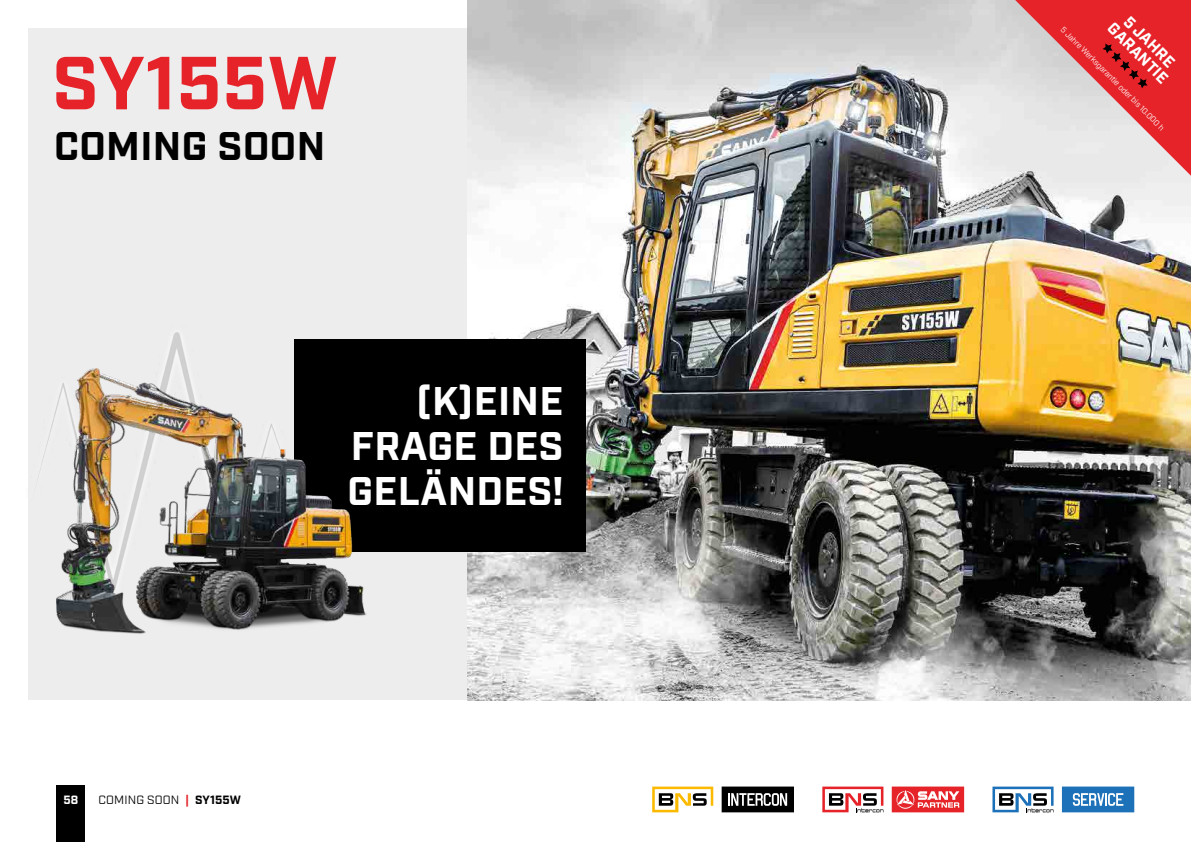
<style>
.page{position:relative;width:1191px;height:842px;background:#fff}
.page>*{position:absolute;margin:0;border:0;box-sizing:border-box;transform-origin:0 0}
.t1{font:700 75px "Industry";color:#e52329}
.t2{font:700 40px/45px "Industry";letter-spacing:.01em;color:#fff;text-align:justify}
.t3{font:700 40px "Industry";letter-spacing:.01em;color:#000}
.t4{font:700 16px "Industry";color:#fff}
.t5{font:12px "Industry";letter-spacing:.01em;color:#000}
.t6{font:700 12px "Industry";color:#fff}
.t7{font:8px "Industry";color:#fff}
.s1{font-weight:700;color:#e52329}
.s2{font-weight:700}
</style>
<div class="page">
<div style="left:28px;top:28px;width:576px;height:672px;background:#ededed"></div>
<img style="left:468px;top:0;width:119px;height:700px">
<div style="left:57px;top:785px;width:28px;height:57px;background:#000"></div>
<div style="left:294px;top:339px;width:310px;height:212px;background:#000"></div>
<img style="left:38px;top:332px;width:150px;height:284px">
<img style="left:57px;top:369px;width:312px;height:265px">
<img style="left:587px;top:0;width:604px;height:700px">
<svg style="left:822px;top:786px;width:61px;height:26px"></svg>
<svg style="left:891px;top:786px;width:73px;height:26px;background:#eb5e62"></svg>
<svg style="left:1062px;top:786px;width:72px;height:26px;background:#488cc5"></svg>
<svg style="left:992px;top:787px;width:61px;height:25px"></svg>
<svg style="left:721px;top:786px;width:73px;height:26px;background:#3b3b3b"></svg>
<svg style="left:652px;top:787px;width:61px;height:25px"></svg>
<svg style="left:1015px;top:0;width:176px;height:176px;background:#e18285"></svg>
<h1 class="t1" style="left:52px;top:38px;width:287px">SY155W</h1>
<h2 class="t3" style="left:54px;top:122px;width:273px">COMING SOON</h2>
<h2 class="t2" style="left:347px;top:380px;width:217px;text-indent:69px">(K)EINE FRAGE DES GELÄNDES!</h2>
<h3 class="t6" style="left:63px;top:792px;width:16px">58</h3>
<h3 class="t5" style="left:99px;top:792px;width:144px">COMING SOON <span class="s1">|</span> <span class="s2">SY155W</span></h3>
<h3 class="t4" style="left:1133px;top:12px;width:66px;rotate:45deg">5 JAHRE</h3>
<h3 class="t4" style="left:1117px;top:19px;width:80px;rotate:45deg">GARANTIE</h3>
<p class="t7" style="left:1065px;top:25px;width:144px;rotate:45deg">5 Jahre Werksgarantie oder bis 10.000 h</p>
</div>
